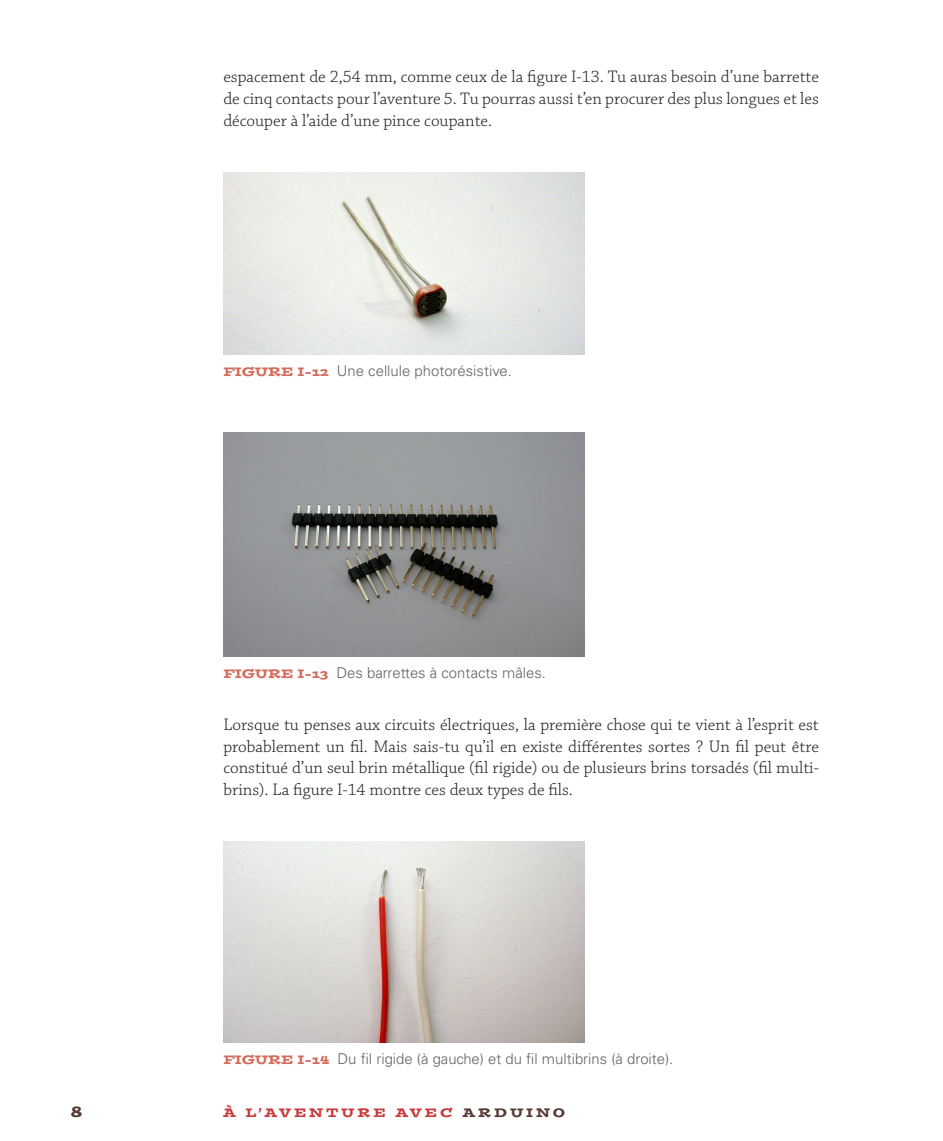
<style>
.page{position:relative;width:943px;height:1141px;background:#fff}
.page>*{position:absolute;margin:0;border:0;box-sizing:border-box;transform-origin:0 0}
.TexteCourant{font:300 17.5px/21.9px "Chaparral Pro";color:#231f20;text-align:justify}
.t1{font:15.75px "Postino Std";color:#573933}
.FigureLegende{font:300 14.88px "Univers LT Std";color:#636366}
.t2{font:12.25px "Postino Std";letter-spacing:.25em;color:#c73b3c}
.s1{font-family:"Postino Std";font-weight:400;font-size:12.25px;color:#d36c5e}
.s2{color:#573933}
</style>
<div class="page">
<img style="left:223px;top:173px;width:361px;height:181px">
<img style="left:223px;top:433px;width:361px;height:223px">
<img style="left:223px;top:842px;width:361px;height:200px">
<p class="TexteCourant" style="left:223px;top:67px;width:597px">espacement de 2,54 mm, comme ceux de la figure I-13. Tu auras besoin d’une barrette de cinq contacts pour l’aventure 5. Tu pourras aussi t’en procurer des plus longues et les découper à l’aide d’une pince coupante.</p>
<p class="FigureLegende" style="left:223px;top:362px;width:290px"><span class="s1">FIGURE I-12</span> Une cellule photorésistive.</p>
<p class="FigureLegende" style="left:223px;top:664px;width:324px"><span class="s1">FIGURE I-13</span> Des barrettes à contacts mâles.</p>
<p class="TexteCourant" style="left:223px;top:714px;width:597px">Lorsque tu penses aux circuits électriques, la première chose qui te vient à l’esprit est probablement un fil. Mais sais-tu qu’il en existe différentes sortes ? Un fil peut être constitué d’un seul brin métallique (fil rigide) ou de plusieurs brins torsadés (fil multi&shy;brins). La figure I-14 montre ces deux types de fils.</p>
<p class="FigureLegende" style="left:223px;top:1050px;width:451px"><span class="s1">FIGURE I-14</span> Du fil rigide (à gauche) et du fil multibrins (à droite).</p>
<p class="t1" style="left:71px;top:1101px;width:13px">8</p>
<p class="t2" style="left:223px;top:1104px;width:343px">À L’AVENTURE AVEC <span class="s2">ARDUINO</span></p>
</div>
